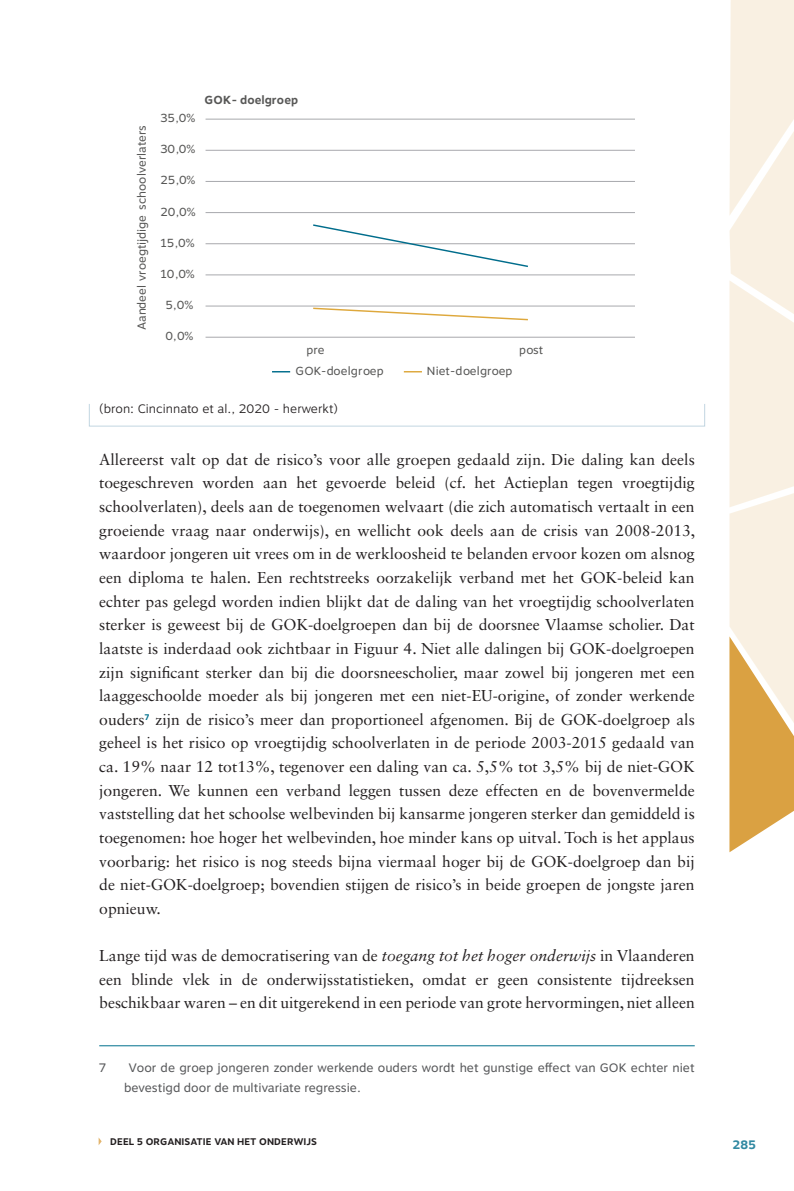
<style>
.page{position:relative;width:794px;height:1191px;background:#fff}
.page>*{position:absolute;margin:0;border:0;box-sizing:border-box;transform-origin:0 0}
.t1{font:15.75px/23.6px "Sabon LT Std";color:#231f20;text-align:justify}
.voetnotentekst{font:12.25px/19.2px "Motiva Sans";color:#57585a}
.Noot_onder_figuur{font:300 12.25px "Motiva Sans";color:#231f20}
.t2{font:700 12.25px "Motiva Sans";color:#3189a2}
.t3{font:11.72px "Motiva Sans";letter-spacing:-.005em;color:#575756}
.t4{font:700 11.72px "Motiva Sans";letter-spacing:.01em;color:#575756}
.t5{font:700 9.62px "Motiva Sans";letter-spacing:.01em;color:#231f20}
.s1{font-style:italic}
</style>
<div class="page">
<svg style="left:99px;top:1138px;width:3px;height:7px"></svg>
<svg style="left:729px;top:0;width:65px;height:852px"></svg>
<div style="left:89px;top:403px;width:616px;height:23px;border:1px solid #c2d6e1"></div>
<hr style="left:99px;top:1045px;width:595px;height:1px;background:#00718d">
<hr style="left:205px;top:306px;width:430px;height:1px;background:#a8a9ad">
<hr style="left:205px;top:274px;width:430px;height:1px;background:#a8a9ad">
<hr style="left:205px;top:243px;width:430px;height:1px;background:#a8a9ad">
<hr style="left:205px;top:212px;width:430px;height:1px;background:#a8a9ad">
<hr style="left:205px;top:181px;width:430px;height:1px;background:#a8a9ad">
<hr style="left:205px;top:150px;width:430px;height:1px;background:#a8a9ad">
<hr style="left:205px;top:119px;width:430px;height:1px;background:#a8a9ad">
<hr style="left:205px;top:337px;width:430px;height:1px;background:#a8a9ad">
<svg style="left:311px;top:224px;width:218px;height:43px"></svg>
<svg style="left:313px;top:307px;width:215px;height:14px"></svg>
<svg style="left:272px;top:371px;width:18px;height:1px"></svg>
<svg style="left:404px;top:371px;width:18px;height:1px"></svg>
<p class="t3" style="left:133px;top:330px;width:206px;rotate:-90deg">Aandeel vroegtijdige schoolverlaters</p>
<p class="t3" style="left:160px;top:109px;width:36px">35,0%</p>
<p class="t3" style="left:160px;top:140px;width:37px">30,0%</p>
<p class="t3" style="left:160px;top:172px;width:37px">25,0%</p>
<p class="t3" style="left:160px;top:203px;width:37px">20,0%</p>
<p class="t3" style="left:160px;top:234px;width:36px">15,0%</p>
<p class="t3" style="left:160px;top:265px;width:36px">10,0%</p>
<p class="t3" style="left:166px;top:296px;width:29px">5,0%</p>
<p class="t3" style="left:166px;top:327px;width:29px">0,0%</p>
<p class="t4" style="left:205px;top:91px;width:95px">GOK- doelgroep</p>
<p class="t3" style="left:306px;top:341px;width:20px">pre</p>
<p class="t3" style="left:519px;top:341px;width:26px">post</p>
<p class="t3" style="left:295px;top:362px;width:90px">GOK-doelgroep</p>
<p class="t3" style="left:427px;top:362px;width:87px">Niet-doelgroep</p>
<p class="Noot_onder_figuur" style="left:99px;top:400px;width:240px">(bron: Cincinnato et al., 2020 - herwerkt)</p>
<p class="t1" style="left:99px;top:447px;width:597px">Allereerst valt op dat de risico’s voor alle groepen gedaald zijn. Die daling kan deels toegeschreven worden aan het gevoerde beleid (cf. het Actieplan tegen vroegtijdig schoolverlaten), deels aan de toegenomen welvaart (die zich automatisch vertaalt in een groeiende vraag naar onderwijs), en wellicht ook deels aan de crisis van 2008-2013, waardoor jongeren uit vrees om in de werkloosheid te belanden ervoor kozen om alsnog een diploma te halen. Een rechtstreeks oorzakelijk verband met het GOK-beleid kan echter pas gelegd worden indien blijkt dat de daling van het vroegtijdig schoolverlaten sterker is geweest bij de GOK-doelgroepen dan bij de doorsnee Vlaamse scholier. Dat laatste is inderdaad ook zichtbaar in Figuur 4. Niet alle dalingen bij GOK-doelgroepen zijn significant sterker dan bij die doorsneescholier, maar zowel bij jongeren met een laaggeschoolde moeder als bij jongeren met een niet-EU-origine, of zonder werkende ouders<sup>7</sup> zijn de risico’s meer dan proportioneel afgenomen. Bij de GOK-doelgroep als geheel is het risico op vroegtijdig schoolverlaten in de periode 2003-2015 gedaald van ca. 19% naar 12 tot13%, tegenover een daling van ca. 5,5% tot 3,5% bij de niet-GOK jongeren. We kunnen een verband leggen tussen deze effecten en de bovenvermelde vaststelling dat het schoolse welbevinden bij kansarme jongeren sterker dan gemiddeld is toegenomen: hoe hoger het welbevinden, hoe minder kans op uitval. Toch is het applaus voorbarig: het risico is nog steeds bijna viermaal hoger bij de GOK-doelgroep dan bij de niet-GOK-doelgroep; bovendien stijgen de risico’s in beide groepen de jongste jaren opnieuw.</p>
<p class="t1" style="left:99px;top:943px;width:597px">Lange tijd was de democratisering van de <span class="s1">toegang tot het hoger onderwijs</span> in Vlaanderen een blinde vlek in de onderwijsstatistieken, omdat er geen consistente tijdreeksen beschikbaar waren – en dit uitgerekend in een periode van grote hervormingen, niet alleen</p>
<p class="voetnotentekst" style="left:99px;top:1058px;width:9px">7</p>
<p class="voetnotentekst" style="left:124px;top:1058px;width:572px;text-indent:4px">Voor de groep jongeren zonder werkende ouders wordt het gunstige effect van GOK echter niet bevestigd door de multivariate regressie.</p>
<p class="t5" style="left:110px;top:1134px;width:208px">DEEL 5 ORGANISATIE VAN HET ONDERWIJS</p>
<p class="t2" style="left:732px;top:1135px;width:25px">285</p>
</div>
